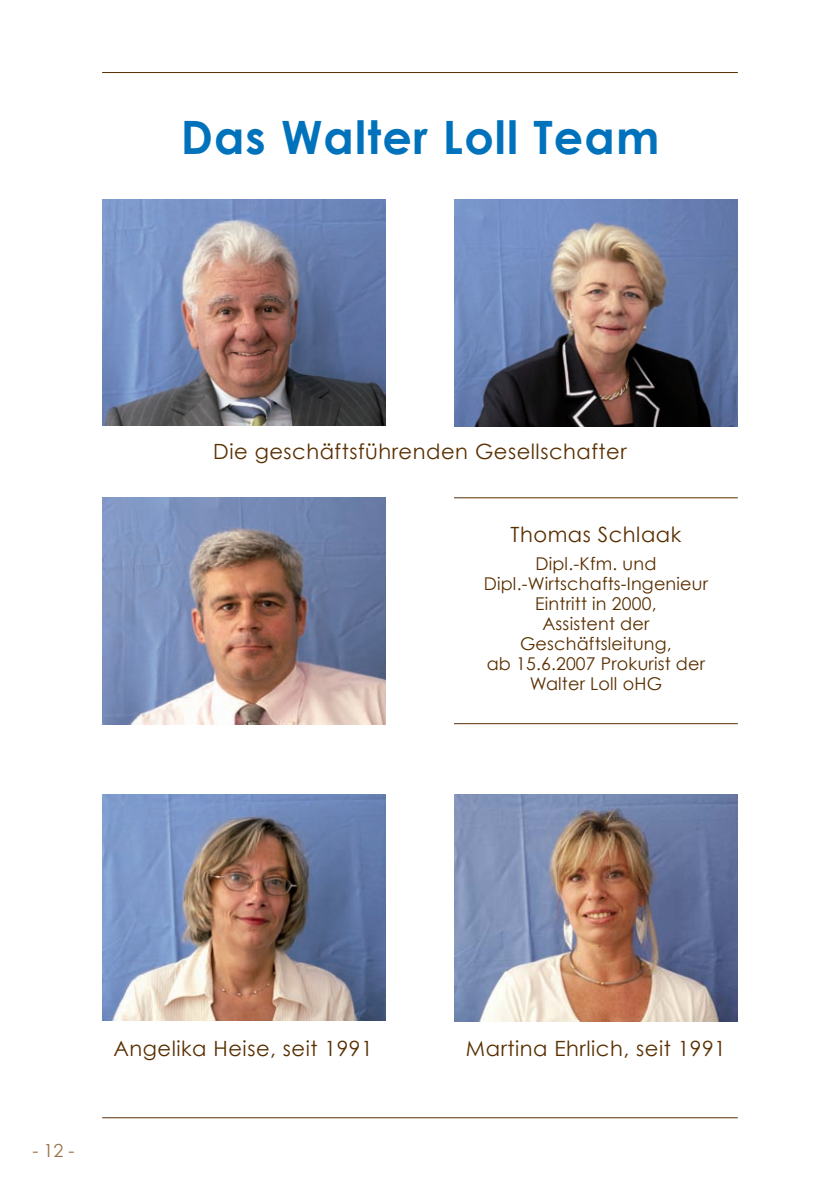
<style>
.page{position:relative;width:840px;height:1191px;background:#fff}
.page>*{position:absolute;margin:0;border:0;box-sizing:border-box;transform-origin:0 0}
.t1{font:700 46px "Century Gothic";letter-spacing:.025em;color:#0072bc}
.t2{font:21px "Century Gothic";letter-spacing:.025em;color:#592f00}
.t3{font:18px "Century Gothic";color:#997246}
.t4{font:17.6px "Century Gothic";letter-spacing:.01em;color:#592f00}
</style>
<div class="page">
<img style="left:102px;top:200px;width:284px;height:225px">
<img style="left:454px;top:200px;width:283px;height:226px">
<img style="left:102px;top:497px;width:284px;height:227px">
<img style="left:454px;top:795px;width:283px;height:226px">
<hr style="left:102px;top:72px;width:635px;height:1px;background:#592f00">
<hr style="left:102px;top:1117px;width:635px;height:1px;background:#592f00">
<hr style="left:454px;top:497px;width:283px;height:1px;background:#592f00">
<hr style="left:454px;top:723px;width:283px;height:1px;background:#592f00">
<img style="left:102px;top:794px;width:284px;height:226px">
<p class="t1" style="left:180px;top:109px;width:480px">Das Walter Loll Team</p>
<p class="t2" style="left:213px;top:439px;width:414px">Die geschäftsführenden Gesellschafter</p>
<p class="t2" style="left:510px;top:521px;width:172px">Thomas Schlaak</p>
<p class="t4" style="left:535px;top:552px;width:122px">Dipl.-Kfm. und</p>
<p class="t4" style="left:483px;top:572px;width:226px">Dipl.-Wirtschafts-Ingenieur</p>
<p class="t4" style="left:535px;top:592px;width:123px">Eintritt in 2000,</p>
<p class="t4" style="left:542px;top:612px;width:108px">Assistent der</p>
<p class="t4" style="left:520px;top:632px;width:153px">Geschäftsleitung,</p>
<p class="t4" style="left:486px;top:652px;width:220px">ab 15.6.2007 Prokurist der</p>
<p class="t4" style="left:529px;top:672px;width:134px">Walter Loll oHG</p>
<p class="t3" style="left:33px;top:1139px;width:43px">- 12 -</p>
<p class="t2" style="left:113px;top:1036px;width:260px">Angelika Heise, seit 1991</p>
<p class="t2" style="left:465px;top:1035px;width:261px">Martina Ehrlich, seit 1991</p>
</div>
